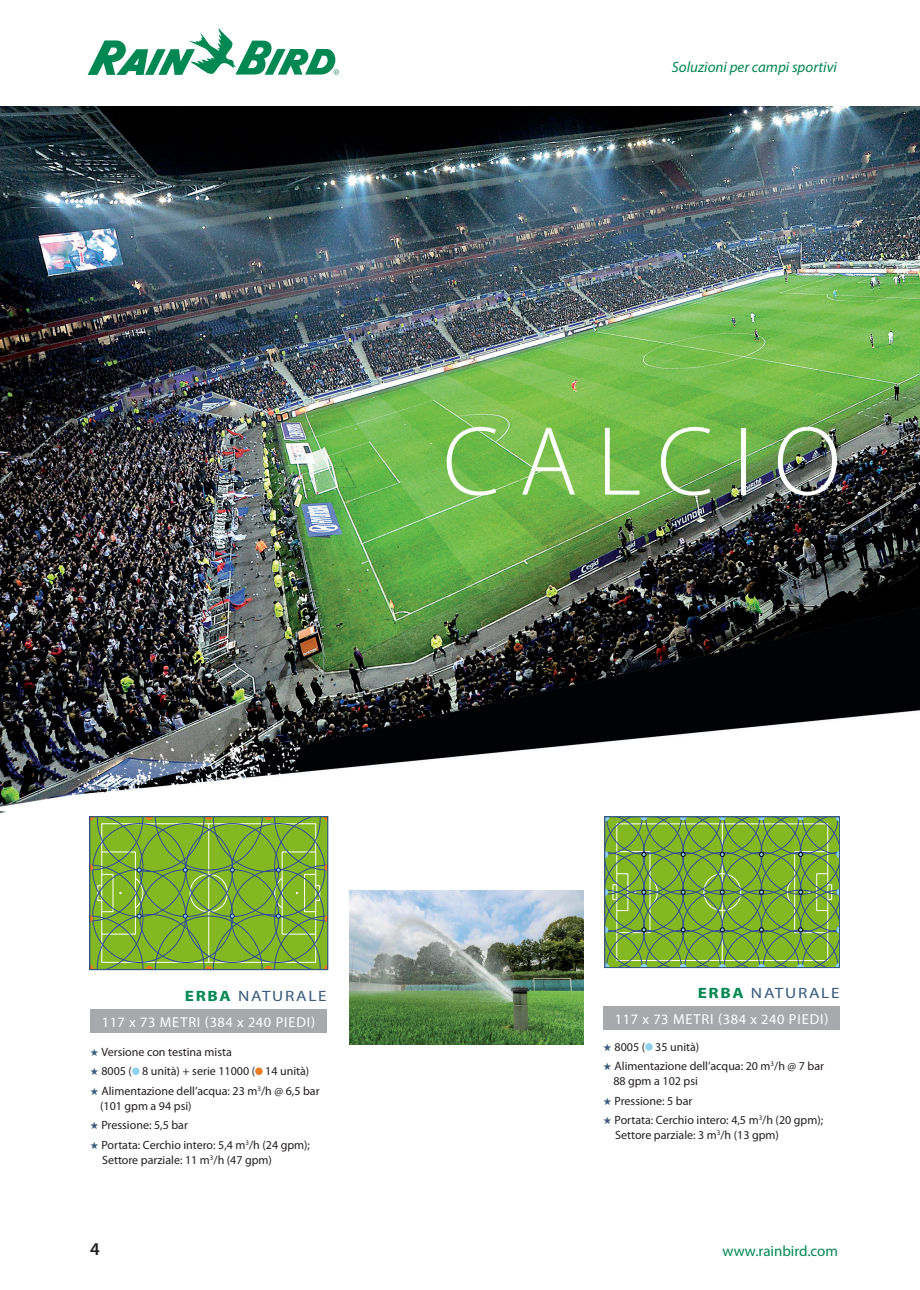
<style>
.page{position:relative;width:920px;height:1290px;background:#fff}
.page>*{position:absolute;margin:0;border:0;box-sizing:border-box;transform-origin:0 0}
.t1{font:300 99px "Myriad Pro";letter-spacing:.2em;color:#fff}
.t2{font:600 18px "Myriad Pro";color:#231f20}
.t3{font:italic 15px "Myriad Pro";color:#008852}
.t4{font:15px "Myriad Pro";letter-spacing:.1em;color:#365b7d;scale:1.15 1}
.t5{font:15px "Myriad Pro";color:#008852}
.t6{font:14.4px "Myriad Pro";letter-spacing:.06em;color:#fff}
.t7{font:12px/15px "Myriad Pro";color:#231f20}
.s1{font-weight:700;color:#008852}
.s2{color:#365b7d}
</style>
<div class="page">
<svg style="left:88px;top:28px;width:251px;height:47px"></svg>
<img style="left:0;top:107px;width:920px;height:707px">
<img style="left:349px;top:891px;width:234px;height:153px">
<div style="left:132px;top:1067px;width:8px;height:8px;background:#8ed2ef;border-radius:50%"></div>
<div style="left:255px;top:1067px;width:8px;height:8px;background:#ed7d22;border-radius:50%"></div>
<div style="left:90px;top:1009px;width:237px;height:24px;background:#a7a9ac"></div>
<div style="left:645px;top:1043px;width:8px;height:8px;background:#8ed2ef;border-radius:50%"></div>
<div style="left:604px;top:1006px;width:236px;height:24px;background:#a7a9ac"></div>
<svg style="left:607px;top:819px;width:230px;height:146px;background:#7baa3a"></svg>
<div style="left:604px;top:816px;width:236px;height:152px;border:1px solid #365b7d"></div>
<svg style="left:92px;top:817px;width:237px;height:153px;background:#7ead39"></svg>
<div style="left:90px;top:816px;width:238px;height:154px;border:1px solid #365b7d"></div>
<p class="t3" style="left:672px;top:58px;width:167px">Soluzioni per campi sportivi</p>
<h1 class="t1" style="left:443px;top:407px;width:399px">CALCIO</h1>
<p class="t4" style="left:185px;top:987px;width:125px"><span class="s1">ERBA</span> NATURALE</p>
<p class="t4" style="left:698px;top:985px;width:125px"><span class="s1">ERBA</span> NATURALE</p>
<p class="t6" style="left:102px;top:1014px;width:215px">117 x 73 METRI (384 x 240 PIEDI)</p>
<p class="t6" style="left:615px;top:1011px;width:215px">117 x 73 METRI (384 x 240 PIEDI)</p>
<p class="t7" style="left:90px;top:1044px;width:143px"><span class="s2">★</span> Versione con testina mista</p>
<p class="t7" style="left:90px;top:1064px;width:221px"><span class="s2">★</span> 8005 ( 8 unità) + serie 11000 ( 14 unità)</p>
<p class="t7" style="left:100px;top:1083px;width:221px;text-indent:-10px"><span class="s2">★</span> Alimentazione dell’acqua: 23 m<sup>3</sup>/h @ 6,5 bar (101 gpm a 94 psi)</p>
<p class="t7" style="left:90px;top:1118px;width:99px"><span class="s2">★</span> Pressione: 5,5 bar</p>
<p class="t7" style="left:102px;top:1137px;width:210px;text-indent:-12px"><span class="s2">★</span> Portata: Cerchio intero: 5,4 m<sup>3</sup>/h (24 gpm);<br>Settore parziale: 11 m<sup>3</sup>/h (47 gpm)</p>
<p class="t7" style="left:603px;top:1039px;width:98px"><span class="s2">★</span> 8005 ( 35 unità)</p>
<p class="t7" style="left:613px;top:1059px;width:212px;text-indent:-10px"><span class="s2">★</span> Alimentazione dell’acqua: 20 m<sup>3</sup>/h @ 7 bar<br>88 gpm a 102 psi</p>
<p class="t7" style="left:603px;top:1093px;width:91px"><span class="s2">★</span> Pressione: 5 bar</p>
<p class="t7" style="left:615px;top:1113px;width:210px;text-indent:-12px"><span class="s2">★</span> Portata: Cerchio intero: 4,5 m<sup>3</sup>/h (20 gpm);<br>Settore parziale: 3 m<sup>3</sup>/h (13 gpm)</p>
<h2 class="t2" style="left:90px;top:1238px;width:11px">4</h2>
<p class="t5" style="left:722px;top:1242px;width:117px">www.rainbird.com</p>
</div>
